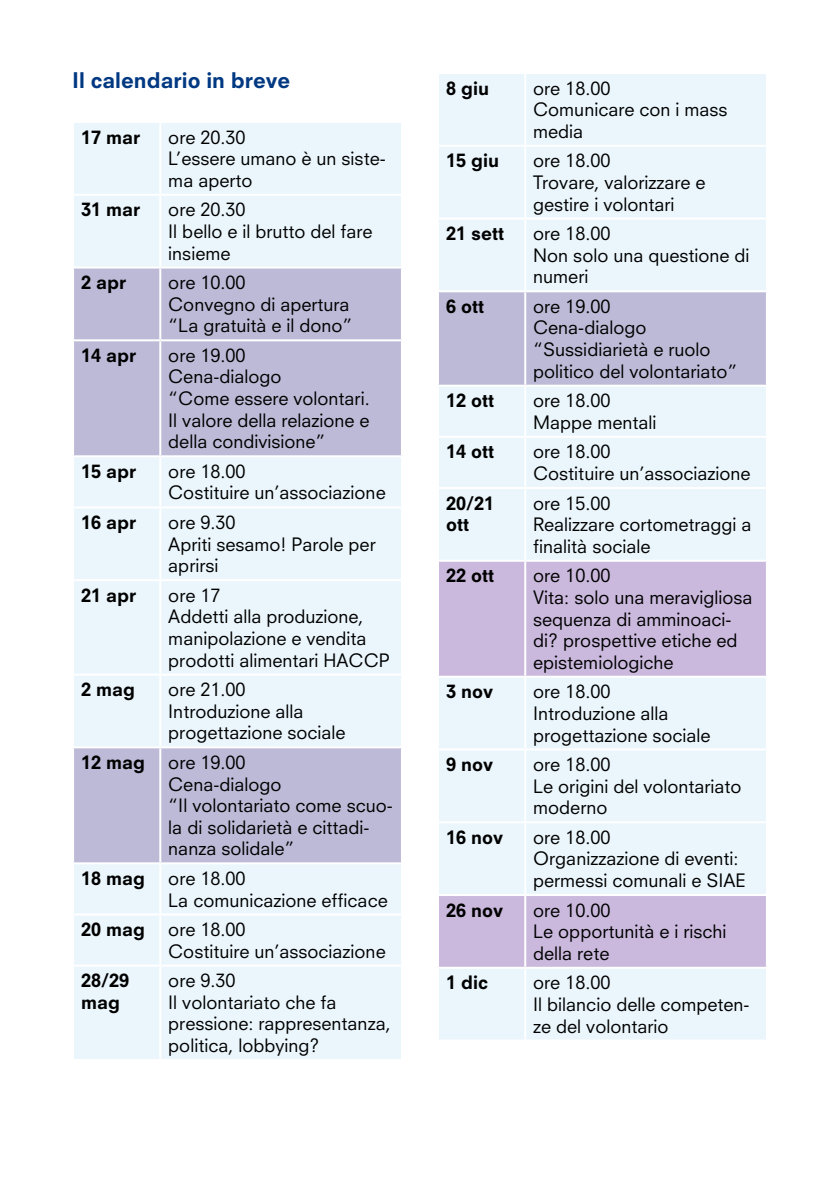
<style>
.page{position:relative;width:840px;height:1191px;background:#fff}
.page>*{position:absolute;margin:0;border:0;box-sizing:border-box;transform-origin:0 0}
.t1{font:800 21px "Neuzeit SLT Std";color:#003882}
.t2{font:18px/21.6px "Neuzeit SLT Std";color:#000}
.t3{font:800 18px/21.6px "Neuzeit SLT Std";color:#000}
</style>
<div class="page">
<div style="left:74px;top:123px;width:327px;height:936px;background:#eaf6fc"></div>
<svg style="left:74px;top:268px;width:327px;height:594px;background:#d2d7e8"></svg>
<hr style="left:159px;top:123px;width:2px;height:71px;background:#fff">
<hr style="left:72px;top:194px;width:88px;height:2px;background:#fff">
<hr style="left:160px;top:194px;width:243px;height:2px;background:#fff">
<hr style="left:159px;top:196px;width:2px;height:70px;background:#fff">
<hr style="left:72px;top:266px;width:88px;height:2px;background:#fff">
<hr style="left:160px;top:266px;width:243px;height:2px;background:#fff">
<hr style="left:159px;top:268px;width:2px;height:71px;background:#fff">
<hr style="left:72px;top:339px;width:88px;height:2px;background:#fff">
<hr style="left:160px;top:339px;width:243px;height:2px;background:#fff">
<hr style="left:159px;top:341px;width:2px;height:114px;background:#fff">
<hr style="left:72px;top:455px;width:88px;height:2px;background:#fff">
<hr style="left:160px;top:455px;width:243px;height:2px;background:#fff">
<hr style="left:159px;top:457px;width:2px;height:49px;background:#fff">
<hr style="left:72px;top:506px;width:88px;height:2px;background:#fff">
<hr style="left:160px;top:506px;width:243px;height:2px;background:#fff">
<hr style="left:159px;top:508px;width:2px;height:71px;background:#fff">
<hr style="left:72px;top:579px;width:88px;height:2px;background:#fff">
<hr style="left:160px;top:579px;width:243px;height:2px;background:#fff">
<hr style="left:159px;top:581px;width:2px;height:92px;background:#fff">
<hr style="left:72px;top:673px;width:88px;height:2px;background:#fff">
<hr style="left:160px;top:673px;width:243px;height:2px;background:#fff">
<hr style="left:159px;top:675px;width:2px;height:71px;background:#fff">
<hr style="left:72px;top:746px;width:88px;height:2px;background:#fff">
<hr style="left:160px;top:746px;width:243px;height:2px;background:#fff">
<hr style="left:159px;top:748px;width:2px;height:114px;background:#fff">
<hr style="left:72px;top:862px;width:88px;height:2px;background:#fff">
<hr style="left:160px;top:862px;width:243px;height:2px;background:#fff">
<hr style="left:159px;top:864px;width:2px;height:49px;background:#fff">
<hr style="left:72px;top:913px;width:88px;height:2px;background:#fff">
<hr style="left:160px;top:913px;width:243px;height:2px;background:#fff">
<hr style="left:159px;top:915px;width:2px;height:49px;background:#fff">
<hr style="left:72px;top:964px;width:88px;height:2px;background:#fff">
<hr style="left:160px;top:964px;width:243px;height:2px;background:#fff">
<hr style="left:159px;top:966px;width:2px;height:93px;background:#fff">
<div style="left:439px;top:74px;width:326px;height:965px;background:#eaf6fc"></div>
<div style="left:439px;top:292px;width:326px;height:93px;background:#bcbad6"></div>
<svg style="left:439px;top:562px;width:326px;height:404px;background:#dbd9ed"></svg>
<hr style="left:524px;top:74px;width:2px;height:71px;background:#fff">
<hr style="left:437px;top:145px;width:88px;height:2px;background:#fff">
<hr style="left:525px;top:145px;width:242px;height:2px;background:#fff">
<hr style="left:524px;top:147px;width:2px;height:70px;background:#fff">
<hr style="left:437px;top:217px;width:88px;height:2px;background:#fff">
<hr style="left:525px;top:217px;width:242px;height:2px;background:#fff">
<hr style="left:524px;top:219px;width:2px;height:71px;background:#fff">
<hr style="left:437px;top:290px;width:88px;height:2px;background:#fff">
<hr style="left:525px;top:290px;width:242px;height:2px;background:#fff">
<hr style="left:524px;top:292px;width:2px;height:93px;background:#fff">
<hr style="left:437px;top:385px;width:88px;height:2px;background:#fff">
<hr style="left:525px;top:385px;width:242px;height:2px;background:#fff">
<hr style="left:524px;top:387px;width:2px;height:49px;background:#fff">
<hr style="left:437px;top:436px;width:88px;height:2px;background:#fff">
<hr style="left:525px;top:436px;width:242px;height:2px;background:#fff">
<hr style="left:524px;top:438px;width:2px;height:49px;background:#fff">
<hr style="left:437px;top:487px;width:88px;height:2px;background:#fff">
<hr style="left:525px;top:487px;width:242px;height:2px;background:#fff">
<hr style="left:524px;top:489px;width:2px;height:71px;background:#fff">
<hr style="left:437px;top:560px;width:88px;height:2px;background:#fff">
<hr style="left:525px;top:560px;width:242px;height:2px;background:#fff">
<hr style="left:524px;top:562px;width:2px;height:113px;background:#fff">
<hr style="left:437px;top:675px;width:88px;height:2px;background:#fff">
<hr style="left:525px;top:675px;width:242px;height:2px;background:#fff">
<hr style="left:524px;top:677px;width:2px;height:71px;background:#fff">
<hr style="left:437px;top:748px;width:88px;height:2px;background:#fff">
<hr style="left:525px;top:748px;width:242px;height:2px;background:#fff">
<hr style="left:524px;top:750px;width:2px;height:71px;background:#fff">
<hr style="left:437px;top:821px;width:88px;height:2px;background:#fff">
<hr style="left:525px;top:821px;width:242px;height:2px;background:#fff">
<hr style="left:524px;top:823px;width:2px;height:71px;background:#fff">
<hr style="left:437px;top:894px;width:88px;height:2px;background:#fff">
<hr style="left:525px;top:894px;width:242px;height:2px;background:#fff">
<hr style="left:524px;top:896px;width:2px;height:70px;background:#fff">
<hr style="left:437px;top:966px;width:88px;height:2px;background:#fff">
<hr style="left:525px;top:966px;width:242px;height:2px;background:#fff">
<hr style="left:524px;top:968px;width:2px;height:71px;background:#fff">
<p class="t1" style="left:72px;top:67px;width:220px">Il calendario in breve</p>
<p class="t3" style="left:81px;top:126px;width:61px">17 mar</p>
<p class="t2" style="left:168px;top:126px;width:219px">ore 20.30<br>L’essere umano è un siste&shy;ma aperto</p>
<p class="t3" style="left:81px;top:199px;width:61px">31 mar</p>
<p class="t2" style="left:168px;top:199px;width:206px">ore 20.30<br>Il bello e il brutto del fare insieme</p>
<p class="t3" style="left:81px;top:271px;width:47px">2 apr</p>
<p class="t2" style="left:168px;top:271px;width:186px">ore 10.00<br>Convegno di apertura “La gratuità e il dono”</p>
<p class="t3" style="left:81px;top:344px;width:57px">14 apr</p>
<p class="t2" style="left:168px;top:344px;width:203px">ore 19.00<br>Cena-dialogo<br>“Come essere volontari.<br>Il valore della relazione e della condivisione”</p>
<p class="t3" style="left:81px;top:460px;width:57px">15 apr</p>
<p class="t2" style="left:168px;top:460px;width:219px">ore 18.00<br>Costituire un’associazione</p>
<p class="t3" style="left:81px;top:511px;width:57px">16 apr</p>
<p class="t2" style="left:168px;top:511px;width:209px">ore 9.30<br>Apriti sesamo! Parole per aprirsi</p>
<p class="t3" style="left:81px;top:584px;width:57px">21 apr</p>
<p class="t2" style="left:168px;top:584px;width:223px">ore 17<br>Addetti alla produzione, manipolazione e vendita prodotti alimentari HACCP</p>
<p class="t3" style="left:81px;top:678px;width:55px">2 mag</p>
<p class="t2" style="left:168px;top:678px;width:179px">ore 21.00<br>Introduzione alla progettazione sociale</p>
<p class="t3" style="left:81px;top:751px;width:66px">12 mag</p>
<p class="t2" style="left:168px;top:751px;width:226px">ore 19.00<br>Cena-dialogo<br>“Il volontariato come scuo&shy;la di solidarietà e cittadi&shy;nanza solidale”</p>
<p class="t3" style="left:81px;top:867px;width:66px">18 mag</p>
<p class="t2" style="left:168px;top:867px;width:221px">ore 18.00<br>La comunicazione efficace</p>
<p class="t3" style="left:81px;top:918px;width:66px">20 mag</p>
<p class="t2" style="left:168px;top:918px;width:219px">ore 18.00<br>Costituire un’associazione</p>
<p class="t3" style="left:81px;top:969px;width:50px">28/29 mag</p>
<p class="t2" style="left:168px;top:969px;width:224px">ore 9.30<br>Il volontariato che fa pressione: rappresentanza, politica, lobbying?</p>
<p class="t3" style="left:446px;top:77px;width:45px">8 giu</p>
<p class="t2" style="left:533px;top:77px;width:196px">ore 18.00<br>Comunicare con i mass media</p>
<p class="t3" style="left:446px;top:150px;width:55px">15 giu</p>
<p class="t2" style="left:533px;top:150px;width:174px">ore 18.00<br>Trovare, valorizzare e gestire i volontari</p>
<p class="t3" style="left:446px;top:222px;width:59px">21 sett</p>
<p class="t2" style="left:533px;top:222px;width:218px">ore 18.00<br>Non solo una questione di numeri</p>
<p class="t3" style="left:446px;top:295px;width:39px">6 ott</p>
<p class="t2" style="left:533px;top:295px;width:206px">ore 19.00<br>Cena-dialogo “Sussidiarietà e ruolo politico del volontariato”</p>
<p class="t3" style="left:446px;top:390px;width:49px">12 ott</p>
<p class="t2" style="left:533px;top:390px;width:125px">ore 18.00<br>Mappe mentali</p>
<p class="t3" style="left:446px;top:441px;width:49px">14 ott</p>
<p class="t2" style="left:533px;top:441px;width:219px">ore 18.00<br>Costituire un’associazione</p>
<p class="t3" style="left:446px;top:492px;width:50px">20/21 ott</p>
<p class="t2" style="left:533px;top:492px;width:220px">ore 15.00<br>Realizzare cortometraggi a finalità sociale</p>
<p class="t3" style="left:446px;top:565px;width:49px">22 ott</p>
<p class="t2" style="left:533px;top:565px;width:221px">ore 10.00<br>Vita: solo una meravigliosa sequenza di amminoaci&shy;di? prospettive etiche ed epistemiologiche</p>
<p class="t3" style="left:446px;top:681px;width:48px">3 nov</p>
<p class="t2" style="left:533px;top:680px;width:179px">ore 18.00<br>Introduzione alla progettazione sociale</p>
<p class="t3" style="left:446px;top:753px;width:48px">9 nov</p>
<p class="t2" style="left:533px;top:753px;width:210px">ore 18.00<br>Le origini del volontariato moderno</p>
<p class="t3" style="left:446px;top:826px;width:58px">16 nov</p>
<p class="t2" style="left:533px;top:826px;width:214px">ore 18.00<br>Organizzazione di eventi: permessi comunali e SIAE</p>
<p class="t3" style="left:446px;top:899px;width:58px">26 nov</p>
<p class="t2" style="left:533px;top:899px;width:195px">ore 10.00<br>Le opportunità e i rischi della rete</p>
<p class="t3" style="left:446px;top:971px;width:44px">1 dic</p>
<p class="t2" style="left:533px;top:971px;width:218px">ore 18.00<br>Il bilancio delle competen&shy;ze del volontario</p>
</div>
